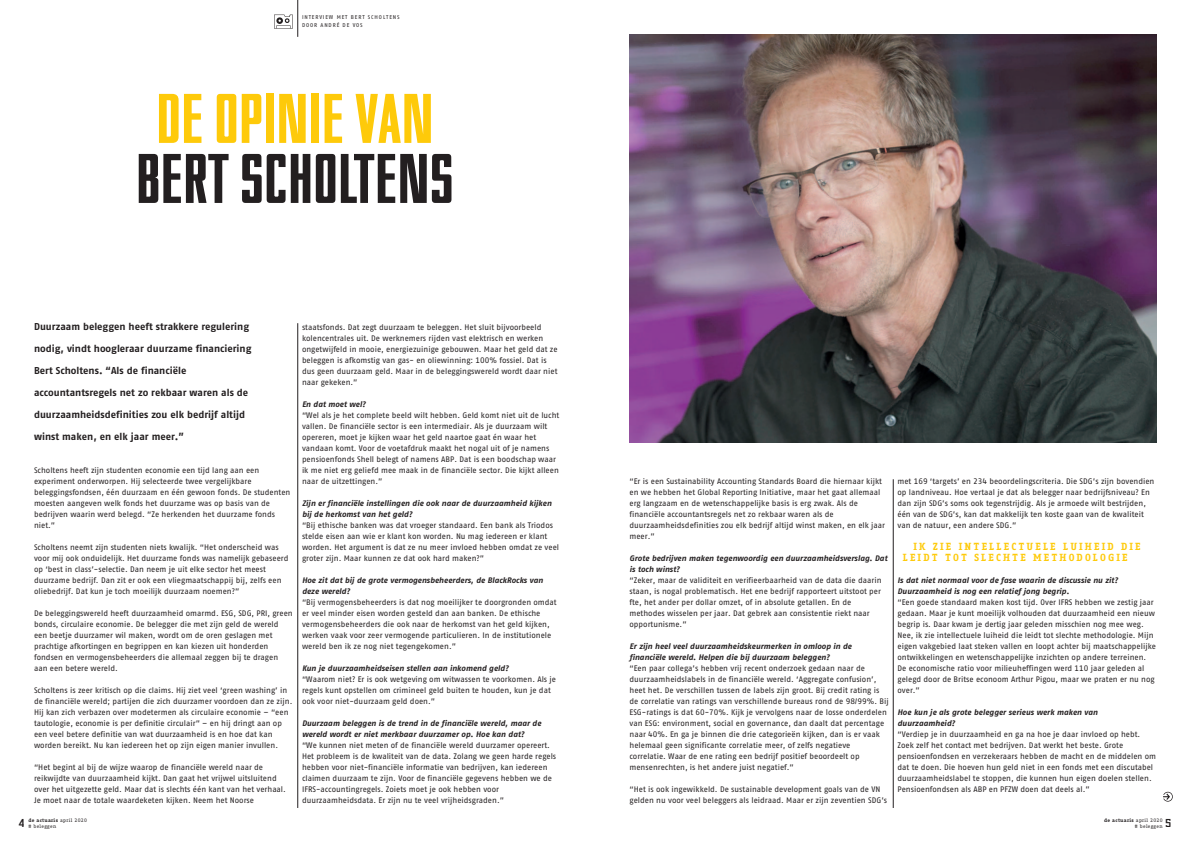
<style>
.page{position:relative;width:1191px;height:842px;background:#fff}
.page>*{position:absolute;margin:0;border:0;box-sizing:border-box;transform-origin:0 0}
.t1{font:70px "Nesobrite Cd Bl";color:#231f20}
.t2{font:70px "Nesobrite Cd Bl";color:#feca0a}
.t3{font:12px "Nesobrite Sc Bl";color:#231f20}
.t4{font:700 10px "Fago OT";color:#231f20}
.t5{font:700 10px/11px "Fago Correspondence Serif Pro";letter-spacing:.21em;color:#feca0a}
.t6{font:8px/11px "Fago OT";color:#231f20}
.t7{font:italic 700 8px/11px "Fago OT";color:#231f20}
.t8{font:5.5px/8px "Fago OT";letter-spacing:.16em;color:#231f20}
.t9{font:5px/5.1px "Fago Correspondence Serif Pro";letter-spacing:.05em;color:#231f20;text-align:right}
.s1{font-weight:700}
</style>
<div class="page">
<hr style="left:893px;top:479px;width:1px;height:329px;background:#231f20">
<svg style="left:274px;top:15px;width:19px;height:14px"></svg>
<hr style="left:297px;top:0;width:1px;height:37px;background:#231f20">
<hr style="left:297px;top:323px;width:1px;height:485px;background:#231f20">
<img style="left:629px;top:34px;width:528px;height:409px">
<svg style="left:1163px;top:792px;width:9px;height:10px"></svg>
<p class="t8" style="left:302px;top:13px;width:99px">INTERVIEW MET BERT SCHOLTENS<br>DOOR ANDRÉ DE VOS</p>
<h1 class="t2" style="left:156px;top:78px;width:279px">DE OPINIE VAN</h1>
<h1 class="t1" style="left:136px;top:138px;width:319px">BERT SCHOLTENS</h1>
<p class="t4" style="left:34px;top:323px;width:216px">Duurzaam beleggen heeft strakkere regulering</p>
<p class="t4" style="left:34px;top:345px;width:219px">nodig, vindt hoogleraar duurzame financiering</p>
<p class="t4" style="left:34px;top:367px;width:154px">Bert Scholtens. “Als de financiële</p>
<p class="t4" style="left:34px;top:389px;width:216px">accountantsregels net zo rekbaar waren als de</p>
<p class="t4" style="left:34px;top:411px;width:212px">duurzaamheidsdefinities zou elk bedrijf altijd</p>
<p class="t4" style="left:34px;top:433px;width:151px">winst maken, en elk jaar meer.”</p>
<p class="t6" style="left:34px;top:465px;width:258px">Scholtens heeft zijn studenten economie een tijd lang aan een experiment onderworpen. Hij selecteerde twee vergelijkbare beleggingsfondsen, één duurzaam en één gewoon fonds. De studenten moesten aangeven welk fonds het duurzame was op basis van de bedrijven waarin werd belegd. “Ze herkenden het duurzame fonds niet.”</p>
<p class="t6" style="left:34px;top:542px;width:256px">Scholtens neemt zijn studenten niets kwalijk. “Het onderscheid was voor mij ook onduidelijk. Het duurzame fonds was namelijk gebaseerd op ‘best in class’-selectie. Dan neem je uit elke sector het meest duurzame bedrijf. Dan zit er ook een vliegmaatschappij bij, zelfs een oliebedrijf. Dat kun je toch moeilijk duurzaam noemen?”</p>
<p class="t6" style="left:34px;top:608px;width:260px">De beleggingswereld heeft duurzaamheid omarmd. ESG, SDG, PRI, green bonds, circulaire economie. De belegger die met zijn geld de wereld een beetje duurzamer wil maken, wordt om de oren geslagen met prachtige afkortingen en begrippen en kan kiezen uit honderden fondsen en vermogensbeheerders die allemaal zeggen bij te dragen aan een betere wereld.</p>
<p class="t6" style="left:34px;top:685px;width:260px">Scholtens is zeer kritisch op die claims. Hij ziet veel ‘green washing’ in de financiële wereld; partijen die zich duurzamer voordoen dan ze zijn.<br>Hij kan zich verbazen over modetermen als circulaire economie – “een tautologie, economie is per definitie circulair” – en hij dringt aan op een veel betere definitie van wat duurzaamheid is en hoe dat kan worden bereikt. Nu kan iedereen het op zijn eigen manier invullen.</p>
<p class="t6" style="left:34px;top:762px;width:253px">“Het begint al bij de wijze waarop de financiële wereld naar de reikwijdte van duurzaamheid kijkt. Dan gaat het vrijwel uitsluitend over het uitgezette geld. Maar dat is slechts één kant van het verhaal.<br>Je moet naar de totale waardeketen kijken. Neem het Noorse</p>
<h2 class="t3" style="left:19px;top:816px;width:7px">4</h2>
<p class="t9" style="left:28px;top:819px;width:60px;text-align:left"><span class="s1">de actuaris</span> april 2020 # beleggen</p>
<p class="t6" style="left:302px;top:322px;width:257px">staatsfonds. Dat zegt duurzaam te beleggen. Het sluit bijvoorbeeld kolencentrales uit. De werknemers rijden vast elektrisch en werken ongetwijfeld in mooie, energiezuinige gebouwen. Maar het geld dat ze beleggen is afkomstig van gas- en oliewinning: 100% fossiel. Dat is dus geen duurzaam geld. Maar in de beleggingswereld wordt daar niet naar gekeken.”</p>
<p class="t7" style="left:302px;top:399px;width:65px">En dat moet wel?</p>
<p class="t6" style="left:302px;top:410px;width:259px">“Wel als je het complete beeld wilt hebben. Geld komt niet uit de lucht vallen. De financiële sector is een intermediair. Als je duurzaam wilt opereren, moet je kijken waar het geld naartoe gaat én waar het vandaan komt. Voor de voetafdruk maakt het nogal uit of je namens pensioenfonds Shell belegt of namens ABP. Dat is een boodschap waar ik me niet erg geliefd mee maak in de financiële sector. Die kijkt alleen naar de uitzettingen.”</p>
<p class="t7" style="left:302px;top:498px;width:251px">Zijn er financiële instellingen die ook naar de duurzaamheid kijken bij de herkomst van het geld?</p>
<p class="t6" style="left:302px;top:520px;width:259px">“Bij ethische banken was dat vroeger standaard. Een bank als Triodos stelde eisen aan wie er klant kon worden. Nu mag iedereen er klant worden. Het argument is dat ze nu meer invloed hebben omdat ze veel groter zijn. Maar kunnen ze dat ook hard maken?”</p>
<p class="t7" style="left:302px;top:575px;width:242px">Hoe zit dat bij de grote vermogensbeheerders, de BlackRocks van deze wereld?</p>
<p class="t6" style="left:302px;top:597px;width:256px">“Bij vermogensbeheerders is dat nog moeilijker te doorgronden omdat er veel minder eisen worden gesteld dan aan banken. De ethische vermogensbeheerders die ook naar de herkomst van het geld kijken, werken vaak voor zeer vermogende particulieren. In de institutionele wereld ben ik ze nog niet tegengekomen.”</p>
<p class="t7" style="left:302px;top:663px;width:208px">Kun je duurzaamheidseisen stellen aan inkomend geld?</p>
<p class="t6" style="left:302px;top:674px;width:256px">“Waarom niet? Er is ook wetgeving om witwassen te voorkomen. Als je regels kunt opstellen om crimineel geld buiten te houden, kun je dat ook voor niet-duurzaam geld doen.”</p>
<p class="t7" style="left:302px;top:718px;width:241px">Duurzaam beleggen is de trend in de financiële wereld, maar de wereld wordt er niet merkbaar duurzamer op. Hoe kan dat?</p>
<p class="t6" style="left:302px;top:740px;width:256px">“We kunnen niet meten of de financiële wereld duurzamer opereert.<br>Het probleem is de kwaliteit van de data. Zolang we geen harde regels hebben voor niet-financiële informatie van bedrijven, kan iedereen claimen duurzaam te zijn. Voor de financiële gegevens hebben we de IFRS-accountingregels. Zoiets moet je ook hebben voor duurzaamheidsdata. Er zijn nu te veel vrijheidsgraden.”</p>
<p class="t6" style="left:629px;top:476px;width:257px">“Er is een Sustainability Accounting Standards Board die hiernaar kijkt en we hebben het Global Reporting Initiative, maar het gaat allemaal erg langzaam en de wetenschappelijke basis is erg zwak. Als de financiële accountantsregels net zo rekbaar waren als de duurzaamheidsdefinities zou elk bedrijf altijd winst maken, en elk jaar meer.”</p>
<p class="t7" style="left:629px;top:553px;width:259px">Grote bedrijven maken tegenwoordig een duurzaamheidsverslag. Dat is toch winst?</p>
<p class="t6" style="left:629px;top:575px;width:253px">“Zeker, maar de validiteit en verifieerbaarheid van de data die daarin staan, is nogal problematisch. Het ene bedrijf rapporteert uitstoot per fte, het ander per dollar omzet, of in absolute getallen. En de methodes wisselen per jaar. Dat gebrek aan consistentie riekt naar opportunisme.”</p>
<p class="t7" style="left:629px;top:641px;width:224px">Er zijn heel veel duurzaamheidskeurmerken in omloop in de financiële wereld. Helpen die bij duurzaam beleggen?</p>
<p class="t6" style="left:629px;top:663px;width:261px">“Een paar collega’s hebben vrij recent onderzoek gedaan naar de duurzaamheidslabels in de financiële wereld. ‘Aggregate confusion’, heet het. De verschillen tussen de labels zijn groot. Bij credit rating is de correlatie van ratings van verschillende bureaus rond de 98/99%. Bij ESG-ratings is dat 60-70%. Kijk je vervolgens naar de losse onderdelen van ESG: environment, social en governance, dan daalt dat percentage naar 40%. En ga je binnen die drie categorieën kijken, dan is er vaak helemaal geen significante correlatie meer, of zelfs negatieve correlatie. Waar de ene rating een bedrijf positief beoordeelt op mensenrechten, is het andere juist negatief.”</p>
<p class="t6" style="left:629px;top:784px;width:259px">“Het is ook ingewikkeld. De sustainable development goals van de VN gelden nu voor veel beleggers als leidraad. Maar er zijn zeventien SDG’s</p>
<p class="t6" style="left:897px;top:476px;width:258px">met 169 ‘targets’ en 234 beoordelingscriteria. Die SDG’s zijn bovendien op landniveau. Hoe vertaal je dat als belegger naar bedrijfsniveau? En dan zijn SDG’s soms ook tegenstrijdig. Als je armoede wilt bestrijden, één van de SDG’s, kan dat makkelijk ten koste gaan van de kwaliteit van de natuur, een andere SDG.”</p>
<p class="t5" style="left:902px;top:542px;width:239px;text-indent:11px">IK ZIE INTELLECTUELE LUIHEID DIE<br>LEIDT TOT SLECHTE METHODOLOGIE</p>
<p class="t7" style="left:897px;top:575px;width:222px">Is dat niet normaal voor de fase waarin de discussie nu zit?<br>Duurzaamheid is nog een relatief jong begrip.</p>
<p class="t6" style="left:897px;top:597px;width:260px">“Een goede standaard maken kost tijd. Over IFRS hebben we zestig jaar gedaan. Maar je kunt moeilijk volhouden dat duurzaamheid een nieuw begrip is. Daar kwam je dertig jaar geleden misschien nog mee weg.<br>Nee, ik zie intellectuele luiheid die leidt tot slechte methodologie. Mijn eigen vakgebied laat steken vallen en loopt achter bij maatschappelijke ontwikkelingen en wetenschappelijke inzichten op andere terreinen.<br>De economische ratio voor milieuheffingen werd 110 jaar geleden al gelegd door de Britse econoom Arthur Pigou, maar we praten er nu nog over.”</p>
<p class="t7" style="left:897px;top:707px;width:202px">Hoe kun je als grote belegger serieus werk maken van duurzaamheid?</p>
<p class="t6" style="left:897px;top:729px;width:260px">“Verdiep je in duurzaamheid en ga na hoe je daar invloed op hebt.<br>Zoek zelf het contact met bedrijven. Dat werkt het beste. Grote pensioenfondsen en verzekeraars hebben de macht en de middelen om dat te doen. Die hoeven hun geld niet in een fonds met een discutabel duurzaamheidslabel te stoppen, die kunnen hun eigen doelen stellen.<br>Pensioenfondsen als ABP en PFZW doen dat deels al.”</p>
<p class="t9" style="left:1104px;top:818px;width:60px"><span class="s1">de actuaris</span> april 2020 # beleggen</p>
<h2 class="t3" style="left:1165px;top:816px;width:7px">5</h2>
</div>
